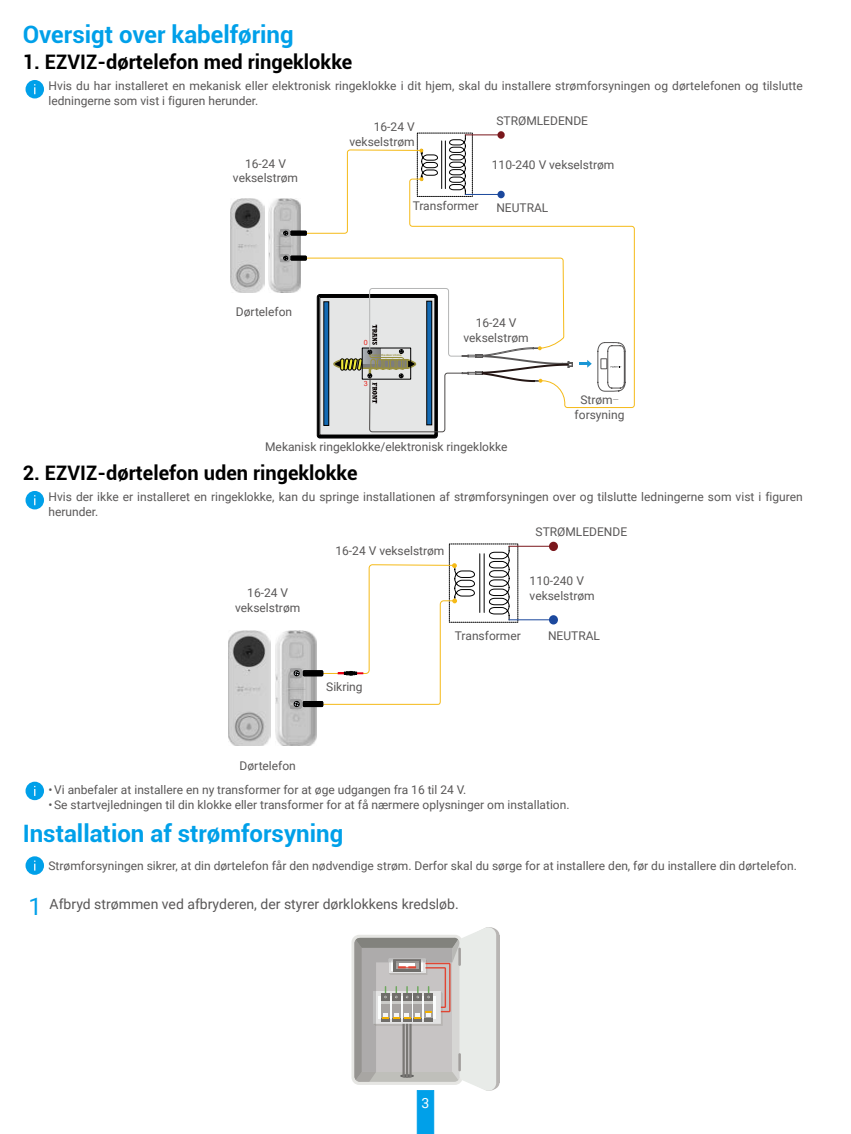
<style>
.page{position:relative;width:851px;height:1134px;background:#fff}
.page>*{position:absolute;margin:0;border:0;box-sizing:border-box;transform-origin:0 0}
.t1{font:700 24px "Roboto";color:#00a0e9}
.t2{font:700 20px "Roboto";color:#000}
.t3{font:14px "Roboto";color:#595757}
.t4{font:14px "Roboto";color:#fff}
.t5{font:12px/14.4px "Roboto";color:#595757;text-align:center}
.t6{font:7.2px "Arial";color:#e71f18}
.t7{font:700 2.8px "Arial";color:#98903f}
.s1{font-size:24px;color:#00a0e9}
</style>
<div class="page">
<div style="left:26px;top:80px;width:18px;height:18px;background:#00a0e9;border-radius:50%"></div>
<img style="left:230px;top:199px;width:34px;height:94px">
<img style="left:268px;top:199px;width:32px;height:94px">
<svg style="left:304px;top:131px;width:331px;height:447px"></svg>
<svg style="left:333px;top:288px;width:240px;height:144px"></svg>
<svg style="left:280px;top:229px;width:16px;height:8px"></svg>
<div style="left:290px;top:231px;width:17px;height:5px;border:2px solid #000"></div>
<svg style="left:280px;top:254px;width:16px;height:8px"></svg>
<div style="left:290px;top:256px;width:17px;height:5px;border:2px solid #000"></div>
<svg style="left:304px;top:463px;width:54px;height:22px"></svg>
<div style="left:26px;top:491px;width:18px;height:18px;background:#00a0e9;border-radius:50%"></div>
<img style="left:229px;top:630px;width:41px;height:115px">
<img style="left:275px;top:630px;width:42px;height:115px">
<hr style="left:509px;top:546px;width:43px;height:1px;background:#7a171c">
<hr style="left:509px;top:619px;width:43px;height:1px;background:#1b489d">
<div style="left:549px;top:542px;width:9px;height:9px;border:2px solid #7a171c;border-radius:50%"></div>
<div style="left:549px;top:615px;width:9px;height:9px;border:2px solid #1b489d;border-radius:50%"></div>
<svg style="left:290px;top:699px;width:19px;height:10px"></svg>
<div style="left:303px;top:701px;width:20px;height:6px;border:2px solid #000"></div>
<svg style="left:290px;top:668px;width:19px;height:10px"></svg>
<div style="left:303px;top:670px;width:20px;height:6px;border:2px solid #000"></div>
<svg style="left:321px;top:543px;width:197px;height:162px"></svg>
<div style="left:26px;top:782px;width:18px;height:18px;background:#00a0e9;border-radius:50%"></div>
<div style="left:26px;top:856px;width:18px;height:19px;background:#00a0e9;border-radius:50%"></div>
<div style="left:351px;top:935px;width:111px;height:150px;background:#e6e6e3;border-radius:8px"></div>
<svg style="left:354px;top:927px;width:145px;height:207px"></svg>
<h1 class="t1" style="left:23px;top:18px;width:272px">Oversigt over kabelføring</h1>
<h2 class="t2" style="left:23px;top:47px;width:331px">1. EZVIZ-dørtelefon med ringeklokke</h2>
<p class="t5" style="left:48px;top:78px;width:755px;text-align:left">Hvis du har installeret en mekanisk eller elektronisk ringeklokke i dit hjem, skal du installere strømforsyningen og dørtelefonen og tilslutte ledningerne som vist i figuren herunder.</p>
<p class="t5" style="left:233px;top:156px;width:67px">16-24 V vekselstrøm</p>
<p class="t5" style="left:236px;top:304px;width:58px">Dørtelefon</p>
<p class="t5" style="left:349px;top:119px;width:67px;text-align:right">16-24 V vekselstrøm</p>
<p class="t5" style="left:496px;top:113px;width:93px">STRØMLEDENDE</p>
<p class="t5" style="left:492px;top:157px;width:124px">110-240 V vekselstrøm</p>
<p class="t5" style="left:412px;top:198px;width:67px">Transformer</p>
<p class="t5" style="left:496px;top:200px;width:53px">NEUTRAL</p>
<p class="t6" style="left:364px;top:337px;width:5px">0</p>
<p class="t6" style="left:364px;top:379px;width:5px">3</p>
<p class="t7" style="left:371px;top:353px;width:31px">Coil of the door chime</p>
<p class="t5" style="left:463px;top:316px;width:67px">16-24 V vekselstrøm</p>
<p class="t5" style="left:574px;top:392px;width:51px">Strøm&shy;forsyning</p>
<p class="t5" style="left:265px;top:439px;width:244px">Mekanisk ringeklokke/elektronisk ringeklokke</p>
<h2 class="t2" style="left:23px;top:458px;width:336px">2. EZVIZ-dørtelefon uden ringeklokke</h2>
<p class="t5" style="left:48px;top:489px;width:755px;text-align:left">Hvis der ikke er installeret en ringeklokke, kan du springe installationen af strømforsyningen over og tilslutte ledningerne som vist i figuren herunder.</p>
<p class="t5" style="left:235px;top:585px;width:67px">16-24 V vekselstrøm</p>
<p class="t5" style="left:239px;top:758px;width:58px">Dørtelefon</p>
<p class="t5" style="left:335px;top:543px;width:110px">16-24 V vekselstrøm</p>
<p class="t5" style="left:535px;top:524px;width:93px">STRØMLEDENDE</p>
<p class="t5" style="left:529px;top:573px;width:67px;text-align:left">110-240 V vekselstrøm</p>
<p class="t5" style="left:455px;top:628px;width:67px">Transformer</p>
<p class="t5" style="left:548px;top:628px;width:53px">NEUTRAL</p>
<p class="t5" style="left:326px;top:679px;width:38px">Sikring</p>
<p class="t5" style="left:48px;top:782px;width:419px">• Vi anbefaler at installere en ny transformer for at øge udgangen fra 16 til 24 V.</p>
<p class="t5" style="left:48px;top:797px;width:522px">• Se startvejledningen til din klokke eller transformer for at få nærmere oplysninger om installation.</p>
<h1 class="t1" style="left:23px;top:816px;width:322px">Installation af strømforsyning</h1>
<p class="t5" style="left:48px;top:858px;width:749px">Strømforsyningen sikrer, at din dørtelefon får den nødvendige strøm. Derfor skal du sørge for at installere den, før du installere din dørtelefon.</p>
<p class="t3" style="left:28px;top:895px;width:432px"><span class="s1">1</span> Afbryd strømmen ved afbryderen, der styrer dørklokkens kredsløb.</p>
<p class="t4" style="left:421px;top:1093px;width:9px">3</p>
</div>
